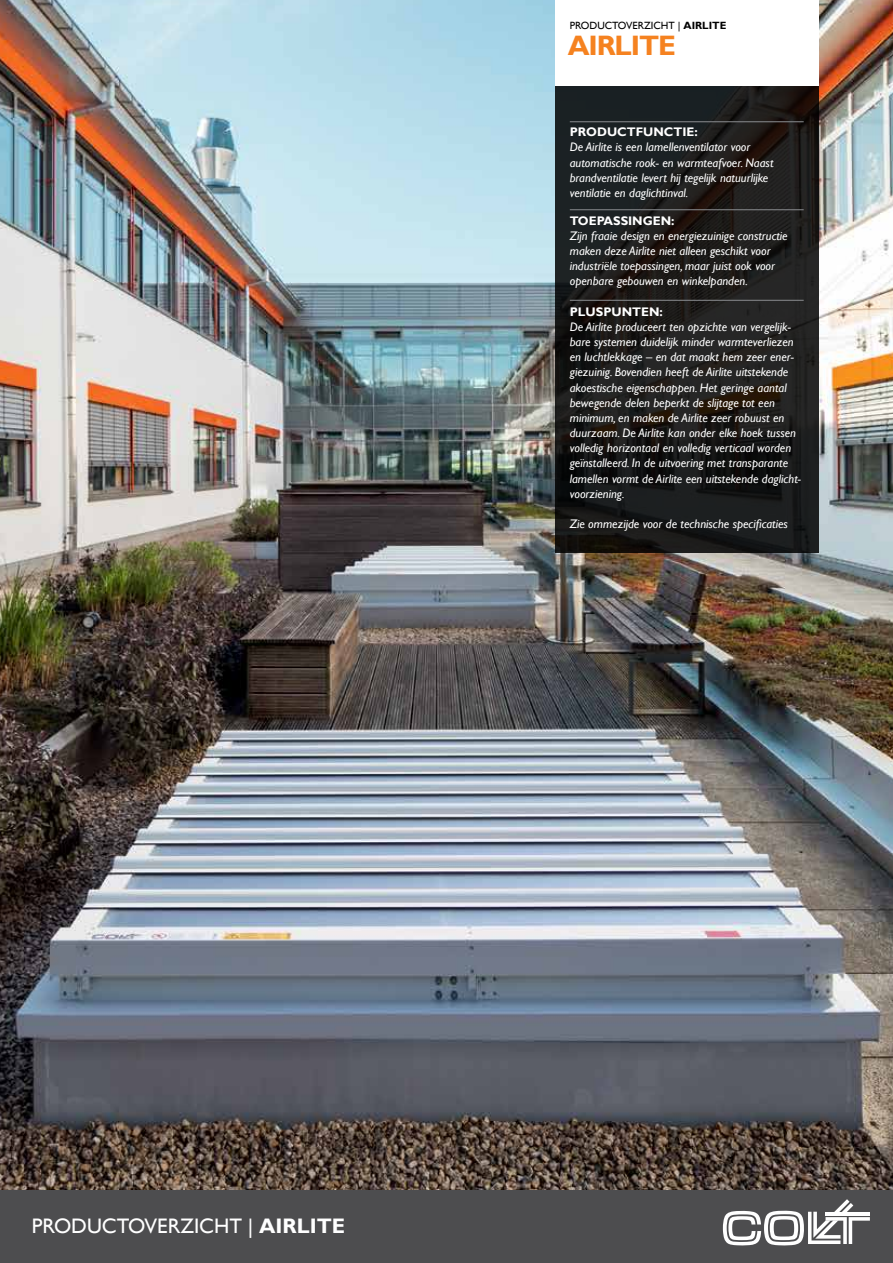
<style>
.page{position:relative;width:893px;height:1263px;background:#fff}
.page>*{position:absolute;margin:0;border:0;box-sizing:border-box;transform-origin:0 0}
.t1{font:700 28.05px "Gill Sans";letter-spacing:-.04em;color:#f58220}
.t2{font:21px "Gill Sans";color:#fff}
.t3{font:italic 12.45px/15.1px "Gill Sans";color:#fff}
.t4{font:700 12.45px "Gill Sans";color:#fff}
.t5{font:10.5px "Gill Sans";color:#000}
.s1{font-weight:700}
</style>
<div class="page">
<img style="left:0;top:0;width:893px;height:1191px">
<div style="left:0;top:1191px;width:893px;height:72px;background:#4d4d4f"></div>
<svg style="left:555px;top:85px;width:264px;height:468px;background:#1c1c1b"></svg>
<hr style="left:570px;top:121px;width:234px;height:1px;background:#808285">
<hr style="left:570px;top:209px;width:234px;height:1px;background:#808285">
<div style="left:555px;top:0;width:264px;height:85px;background:#fff"></div>
<svg style="left:723px;top:1199px;width:147px;height:46px"></svg>
<hr style="left:825px;top:1212px;width:45px;height:3px;background:#fff">
<hr style="left:570px;top:300px;width:234px;height:1px;background:#808285">
<p class="t5" style="left:570px;top:19px;width:158px">PRODUCTOVERZICHT | <span class="s1">AIRLITE</span></p>
<h1 class="t1" style="left:568px;top:29px;width:110px">AIRLITE</h1>
<p class="t4" style="left:570px;top:124px;width:130px">PRODUCTFUNCTIE:</p>
<p class="t3" style="left:570px;top:140px;width:205px">De Airlite is een lamellenventilator voor automatische rook- en warmteafvoer. Naast brandventilatie levert hij tegelijk natuurlijke ventilatie en daglichtinval.</p>
<p class="t4" style="left:570px;top:213px;width:106px">TOEPASSINGEN:</p>
<p class="t3" style="left:570px;top:228px;width:219px">Zijn fraaie design en energiezuinige constructie maken deze Airlite niet alleen geschikt voor industriële toepassingen, maar juist ook voor openbare gebouwen en winkelpanden.</p>
<p class="t4" style="left:570px;top:304px;width:95px">PLUSPUNTEN:</p>
<p class="t3" style="left:570px;top:319px;width:233px">De Airlite produceert ten opzichte van vergelijk&shy;bare systemen duidelijk minder warmteverliezen en luchtlekkage – en dat maakt hem zeer ener&shy;giezuinig. Bovendien heeft de Airlite uitstekende akoestische eigenschappen. Het geringe aantal bewegende delen beperkt de slijtage tot een minimum, en maken de Airlite zeer robuust en duurzaam. De Airlite kan onder elke hoek tussen volledig horizontaal en volledig verticaal worden geïnstalleerd. In de uitvoering met transparante lamellen vormt de Airlite een uitstekende daglicht&shy;voorziening.</p>
<p class="t3" style="left:570px;top:517px;width:220px">Zie ommezijde voor de technische specificaties</p>
<h2 class="t2" style="left:32px;top:1213px;width:315px">PRODUCTOVERZICHT | <span class="s1">AIRLITE</span></h2>
</div>
